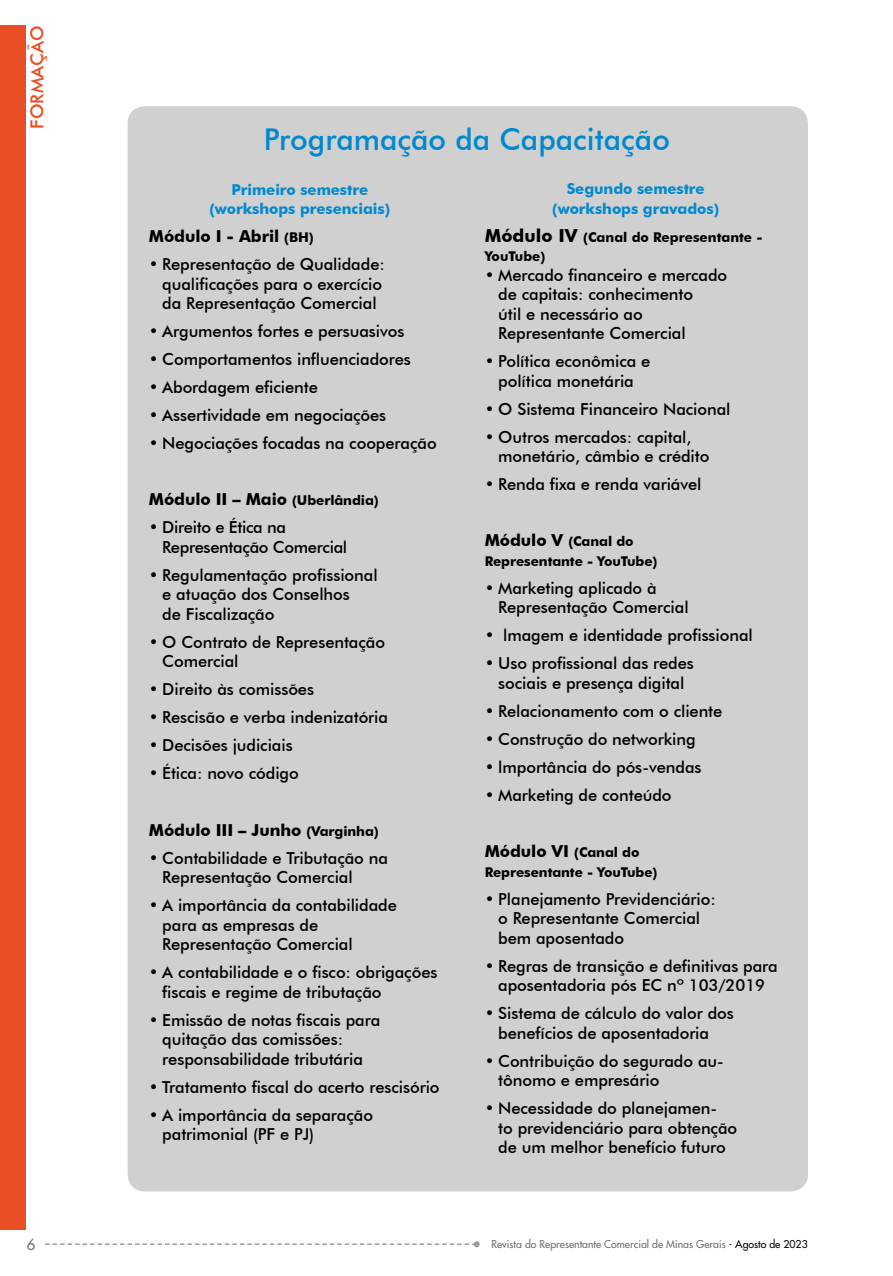
<style>
.page{position:relative;width:893px;height:1276px;background:#fff}
.page>*{position:absolute;margin:0;border:0;box-sizing:border-box;transform-origin:0 0}
.t1{font:500 30px "Futura BT";color:#0089ce}
.t2{font:500 18px "Futura BT";color:#e94e24}
.t3{font:500 16.5px/19.5px "Futura BT";letter-spacing:-.005em;color:#000}
.t4{font:700 16.5px "Futura BT";letter-spacing:-.005em;color:#000}
.t5{font:700 15px/19.5px "Futura BT";letter-spacing:-.005em;color:#0089ce;text-align:center}
.t6{font:15px "Futura LT";color:#706f6f}
.t7{font:700 13.5px/19.5px "Futura BT";letter-spacing:-.005em;color:#000}
.t8{font:10.5px "Futura LT";color:#706f6f}
.s1{font-size:18px}
.s2{font-size:13.5px}
.s3{font-size:16.5px}
.s4{color:#000}
</style>
<div class="page">
<svg style="left:45px;top:1241px;width:435px;height:6px"></svg>
<div style="left:0;top:26px;width:26px;height:1204px;background:#e94e24"></div>
<div style="left:128px;top:106px;width:680px;height:1085px;background:#d0d0d0;border-radius:17px"></div>
<p class="t2" style="left:26px;top:129px;width:104px;rotate:-90deg">FORMAÇÃO</p>
<h1 class="t1" style="left:264px;top:121px;width:408px">Programação da Capacitação</h1>
<p class="t5" style="left:552px;top:179px;width:168px">Segundo semestre (workshops gravados)</p>
<p class="t7" style="left:485px;top:227px;width:279px"><span class="s1">Módulo IV</span> (Canal do Representante -<br>YouTube)</p>
<p class="t3" style="left:498px;top:265px;width:231px;text-indent:-13px">• Mercado financeiro e mercado de capitais: conhecimento<br>útil e necessário ao<br>Representante Comercial</p>
<p class="t3" style="left:485px;top:351px;width:167px;text-align:center">• Política econômica e política monetária</p>
<p class="t3" style="left:485px;top:399px;width:247px">• O Sistema Financeiro Nacional</p>
<p class="t3" style="left:498px;top:427px;width:213px;text-indent:-13px">• Outros mercados: capital, monetário, câmbio e crédito</p>
<p class="t3" style="left:485px;top:475px;width:218px">• Renda fixa e renda variável</p>
<p class="t5" style="left:209px;top:179px;width:182px">Primeiro semestre (workshops presenciais)</p>
<p class="t4" style="left:149px;top:226px;width:167px">Módulo I - Abril <span class="s2">(BH)</span></p>
<p class="t3" style="left:162px;top:254px;width:224px;text-indent:-13px">• Representação de Qualidade: qualificações para o exercício da Representação Comercial</p>
<p class="t3" style="left:149px;top:321px;width:257px">• Argumentos fortes e persuasivos</p>
<p class="t3" style="left:149px;top:349px;width:264px">• Comportamentos influenciadores</p>
<p class="t3" style="left:149px;top:377px;width:171px">• Abordagem eficiente</p>
<p class="t3" style="left:149px;top:405px;width:239px">• Assertividade em negociações</p>
<p class="t3" style="left:149px;top:433px;width:289px">• Negociações focadas na cooperação</p>
<p class="t4" style="left:149px;top:489px;width:231px">Módulo II – Maio <span class="s2">(Uberlândia)</span></p>
<p class="t3" style="left:162px;top:517px;width:186px;text-indent:-13px">• Direito e Ética na<br>Representação Comercial</p>
<p class="t3" style="left:162px;top:565px;width:217px;text-indent:-13px">• Regulamentação profissional e atuação dos Conselhos<br>de Fiscalização</p>
<p class="t3" style="left:162px;top:632px;width:224px;text-indent:-13px">• O Contrato de Representação<br>Comercial</p>
<p class="t3" style="left:149px;top:679px;width:167px">• Direito às comissões</p>
<p class="t3" style="left:149px;top:707px;width:241px">• Rescisão e verba indenizatória</p>
<p class="t3" style="left:149px;top:735px;width:145px">• Decisões judiciais</p>
<p class="t3" style="left:149px;top:763px;width:152px">• Ética: novo código</p>
<p class="t4" style="left:149px;top:819px;width:231px">Módulo III – Junho <span class="s2">(Varginha)</span></p>
<p class="t3" style="left:162px;top:848px;width:227px;text-indent:-13px">• Contabilidade e Tributação na<br>Representação Comercial</p>
<p class="t3" style="left:162px;top:895px;width:236px;text-indent:-13px">• A importância da contabilidade para as empresas de<br>Representação Comercial</p>
<p class="t3" style="left:162px;top:962px;width:277px;text-indent:-13px">• A contabilidade e o fisco: obrigações fiscais e regime de tributação</p>
<p class="t3" style="left:162px;top:1010px;width:220px;text-indent:-13px">• Emissão de notas fiscais para quitação das comissões: responsabilidade tributária</p>
<p class="t3" style="left:149px;top:1077px;width:292px">• Tratamento fiscal do acerto rescisório</p>
<p class="t3" style="left:162px;top:1105px;width:212px;text-indent:-13px">• A importância da separação patrimonial (PF e PJ)</p>
<p class="t7" style="left:485px;top:532px;width:174px"><span class="s3">Módulo V</span> (Canal do<br>Representante - YouTube)</p>
<p class="t3" style="left:498px;top:578px;width:192px;text-indent:-13px">• Marketing aplicado à<br>Representação Comercial</p>
<p class="t3" style="left:485px;top:626px;width:270px">• lmagem e identidade profissional</p>
<p class="t3" style="left:485px;top:654px;width:211px;text-align:center">• Uso profissional das redes sociais e presença digital</p>
<p class="t3" style="left:485px;top:701px;width:239px">• Relacionamento com o cliente</p>
<p class="t3" style="left:485px;top:729px;width:212px">• Construção do networking</p>
<p class="t3" style="left:485px;top:757px;width:218px">• lmportância do pós-vendas</p>
<p class="t3" style="left:485px;top:785px;width:188px">• Marketing de conteúdo</p>
<p class="t4" style="left:485px;top:841px;width:156px">Módulo VI <span class="s2">(Canal do</span></p>
<p class="t7" style="left:485px;top:862px;width:174px">Representante - YouTube)</p>
<p class="t3" style="left:498px;top:889px;width:219px;text-indent:-13px">• Planejamento Previdenciário: o Representante Comercial bem aposentado</p>
<p class="t3" style="left:485px;top:956px;width:295px;text-align:center">• Regras de transição e definitivas para aposentadoria pós EC nº 103/2019</p>
<p class="t3" style="left:498px;top:1003px;width:237px;text-indent:-13px">• Sistema de cálculo do valor dos benefícios de aposentadoria</p>
<p class="t3" style="left:498px;top:1051px;width:227px;text-indent:-13px">• Contribuição do segurado au&shy;tônomo e empresário</p>
<p class="t3" style="left:498px;top:1098px;width:240px;text-indent:-13px">• Necessidade do planejamen-<br>to previdenciário para obtenção de um melhor benefício futuro</p>
<p class="t6" style="left:27px;top:1234px;width:10px">6</p>
<p class="t8" style="left:491px;top:1237px;width:318px">Revista do Representante Comercial de Minas Gerais <span class="s4">- Agosto de 2023</span></p>
</div>
